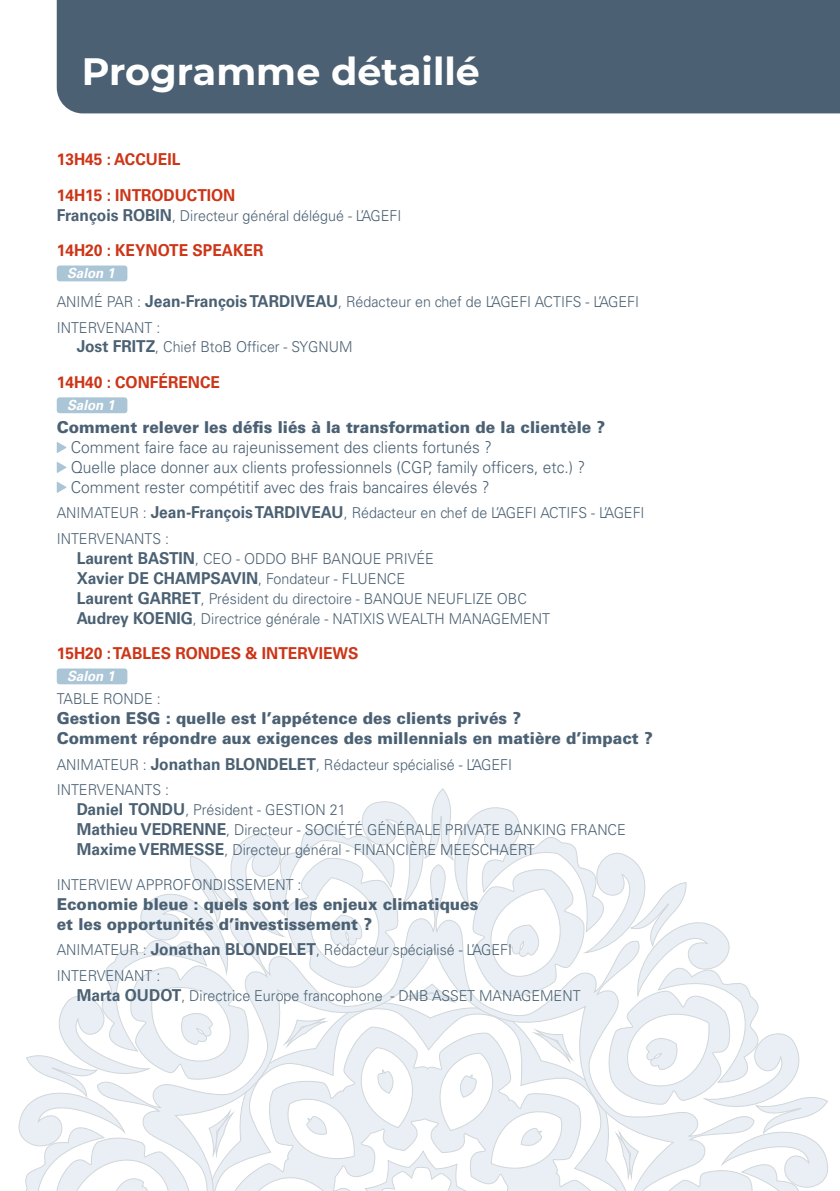
<style>
.page{position:relative;width:840px;height:1191px;background:#fff}
.page>*{position:absolute;margin:0;border:0;box-sizing:border-box;transform-origin:0 0}
.t1{font:700 38px "Montserrat";color:#fff}
.t2{font:900 16.4px/19.8px "Univers";color:#4b6173;scale:.95 1}
.t3{font:300 16.4px/19.8px "Univers";color:#4b6173;scale:.95 1}
.t4{font:700 16.4px/35.2px "Univers";color:#cd3517;scale:.95 1}
.t5{font:700 16.4px "Univers";color:#4b6173;scale:.95 1}
.t6{font:300 15px/25.6px "Univers";color:#4b6173;scale:.95 1}
.t7{font:italic 700 14px "Univers";color:#fff;scale:.95 1}
.s1{font-weight:700;font-size:16.4px}
.s2{font-weight:300;font-size:15px}
</style>
<div class="page">
<svg style="left:18px;top:788px;width:810px;height:403px"></svg>
<svg style="left:56px;top:857px;width:727px;height:334px"></svg>
<div style="left:57px;top:0;width:782px;height:113px;background:#4b6173"></div>
<div style="left:57px;top:265px;width:70px;height:16px;background:#aac5d6;border-radius:3px"></div>
<div style="left:57px;top:397px;width:70px;height:16px;background:#aac5d6;border-radius:3px"></div>
<svg style="left:57px;top:442px;width:10px;height:11px"></svg>
<svg style="left:57px;top:462px;width:10px;height:11px"></svg>
<svg style="left:57px;top:482px;width:10px;height:11px"></svg>
<div style="left:57px;top:668px;width:70px;height:16px;background:#aac5d6;border-radius:3px"></div>
<h1 class="t1" style="left:82px;top:44px;width:399px">Programme détaillé</h1>
<p class="t4" style="left:57px;top:142px;width:189px">13H45 : ACCUEIL<br>14H15 : INTRODUCTION</p>
<p class="t6" style="left:57px;top:202px;width:364px"><span class="s1">François ROBIN</span>, Directeur général délégué - L’AGEFI</p>
<p class="t4" style="left:57px;top:232px;width:219px">14H20 : KEYNOTE SPEAKER</p>
<p class="t7" style="left:67px;top:265px;width:51px">Salon 1</p>
<p class="t6" style="left:57px;top:289px;width:614px">ANIMÉ PAR : <span class="s1">Jean-François TARDIVEAU</span>, Rédacteur en chef de L’AGEFI ACTIFS - L’AGEFI<br>INTERVENANT :</p>
<p class="t6" style="left:77px;top:334px;width:292px"><span class="s1">Jost FRITZ</span>, Chief BtoB Officer - SYGNUM</p>
<p class="t4" style="left:57px;top:364px;width:173px">14H40 : CONFÉRENCE</p>
<p class="t7" style="left:67px;top:397px;width:51px">Salon 1</p>
<p class="t2" style="left:57px;top:417px;width:578px">Comment relever les défis liés à la transformation de la clientèle ?</p>
<p class="t3" style="left:71px;top:437px;width:543px">Comment faire face au rajeunissement des clients fortunés ?<br>Quelle place donner aux clients professionnels (CGP, family officers, etc.) ?<br>Comment rester compétitif avec des frais bancaires élevés ?</p>
<p class="t6" style="left:57px;top:500px;width:620px">ANIMATEUR : <span class="s1">Jean-François TARDIVEAU</span>, Rédacteur en chef de L’AGEFI ACTIFS - L’AGEFI<br>INTERVENANTS :</p>
<p class="t6" style="left:77px;top:546px;width:377px"><span class="s1">Laurent BASTIN</span>, CEO - ODDO BHF BANQUE PRIVÉE</p>
<p class="t5" style="left:77px;top:568px;width:347px">Xavier DE CHAMPSAVIN<span class="s2">, Fondateur - FLUENCE</span></p>
<p class="t6" style="left:77px;top:588px;width:499px;line-height:19.8px"><span class="s1">Laurent GARRET</span>, Président du directoire - BANQUE NEUFLIZE OBC<br><span class="s1">Audrey KOENIG</span>, Directrice générale - NATIXIS WEALTH MANAGEMENT</p>
<p class="t4" style="left:57px;top:635px;width:319px">15H20 : TABLES RONDES &amp; INTERVIEWS</p>
<p class="t7" style="left:67px;top:668px;width:51px">Salon 1</p>
<p class="t6" style="left:57px;top:686px;width:111px">TABLE RONDE :</p>
<p class="t2" style="left:57px;top:708px;width:628px">Gestion ESG : quelle est l’appétence des clients privés ?<br>Comment répondre aux exigences des millennials en matière d’impact ?</p>
<p class="t6" style="left:57px;top:751px;width:480px">ANIMATEUR : <span class="s1">Jonathan BLONDELET</span>, Rédacteur spécialisé - L’AGEFI<br>INTERVENANTS :</p>
<p class="t6" style="left:77px;top:800px;width:579px;line-height:19.8px"><span class="s1">Daniel TONDU</span>, Président - GESTION 21<br><span class="s1">Mathieu VEDRENNE</span>, Directeur - SOCIÉTÉ GÉNÉRALE PRIVATE BANKING FRANCE<br><span class="s1">Maxime VERMESSE</span>, Directeur général - FINANCIÈRE MEESCHAERT</p>
<p class="t6" style="left:57px;top:872px;width:259px">INTERVIEW APPROFONDISSEMENT :</p>
<p class="t2" style="left:57px;top:894px;width:445px">Economie bleue : quels sont les enjeux climatiques et les opportunités d’investissement ?</p>
<p class="t6" style="left:57px;top:937px;width:480px">ANIMATEUR : <span class="s1">Jonathan BLONDELET</span>, Rédacteur spécialisé - L’AGEFI<br>INTERVENANT :</p>
<p class="t6" style="left:77px;top:982px;width:531px"><span class="s1">Marta OUDOT</span>, Directrice Europe francophone - DNB ASSET MANAGEMENT</p>
</div>
